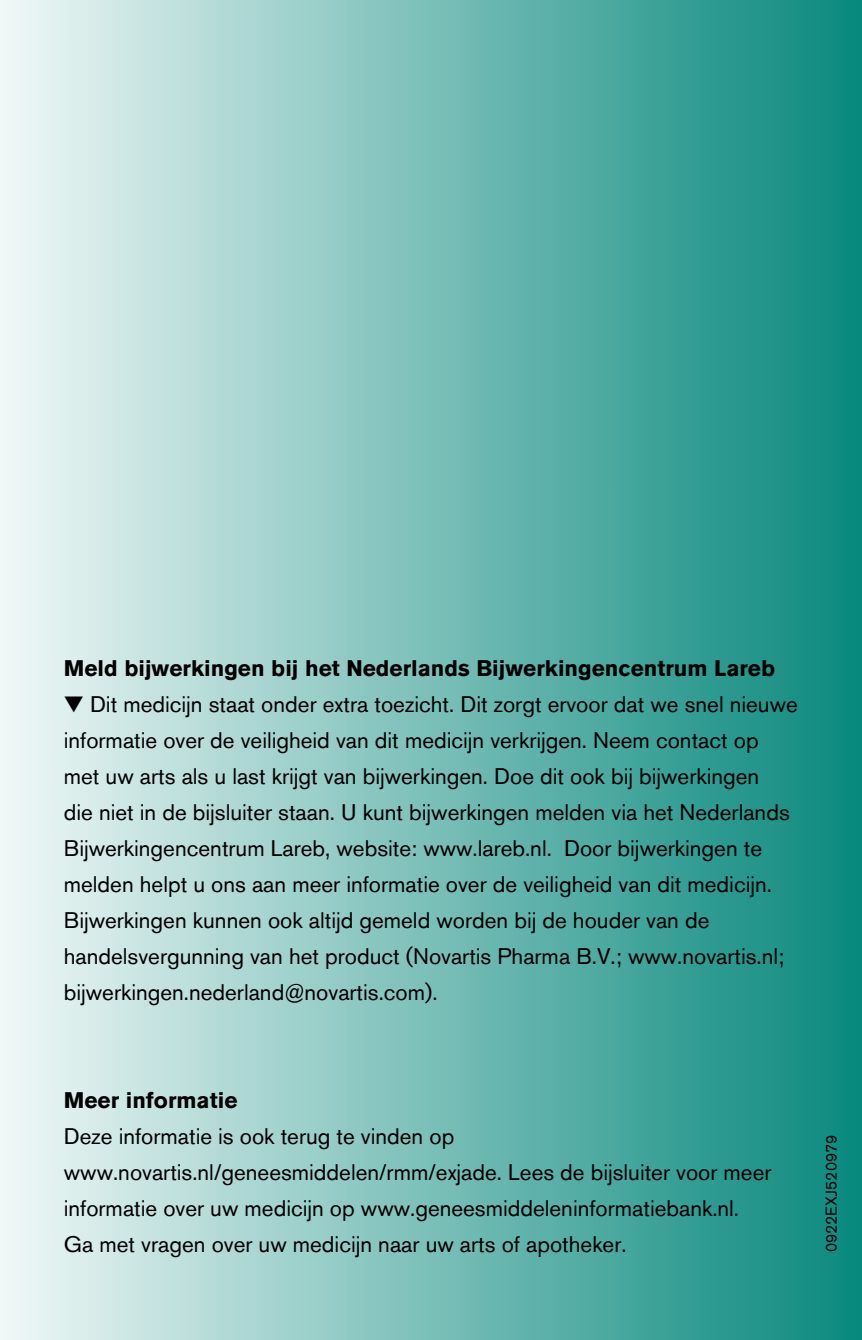
<style>
.page{position:relative;width:862px;height:1340px;background:#fff}
.page>*{position:absolute;margin:0;border:0;box-sizing:border-box;transform-origin:0 0}
.t1{font:22.5px/36px "Akzidenz Grotesk Std";color:#000}
.t2{font:700 22.5px "Akzidenz Grotesk Std";color:#000}
.t3{font:15.75px "Akzidenz Grotesk Std";color:#000}
</style>
<div class="page">
<div style="left:0;top:0;width:861px;height:1339px;background:linear-gradient(to right,#eff7f6,#07887c)"></div>
<p class="t2" style="left:64px;top:655px;width:712px">Meld bijwerkingen bij het Nederlands Bijwerkingencentrum Lareb</p>
<p class="t1" style="left:64px;top:686px;width:735px">▼ Dit medicijn staat onder extra toezicht. Dit zorgt ervoor dat we snel nieuwe informatie over de veiligheid van dit medicijn verkrijgen. Neem contact op met uw arts als u last krijgt van bijwerkingen. Doe dit ook bij bijwerkingen<br>die niet in de bijsluiter staan. U kunt bijwerkingen melden via het Nederlands Bijwerkingencentrum Lareb, website: www.lareb.nl. Door bijwerkingen te melden helpt u ons aan meer informatie over de veiligheid van dit medicijn.<br>Bijwerkingen kunnen ook altijd gemeld worden bij de houder van de handelsvergunning van het product (Novartis Pharma B.V.; www.novartis.nl; bijwerkingen.nederland@novartis.com).</p>
<p class="t2" style="left:64px;top:1087px;width:175px">Meer informatie</p>
<p class="t1" style="left:64px;top:1118px;width:708px">Deze informatie is ook terug te vinden op www.novartis.nl/geneesmiddelen/rmm/exjade. Lees de bijsluiter voor meer informatie over uw medicijn op www.geneesmiddeleninformatiebank.nl.<br>Ga met vragen over uw medicijn naar uw arts of apotheker.</p>
<p class="t3" style="left:821px;top:1252px;width:119px;rotate:-90deg">0922EXJ520979</p>
</div>
